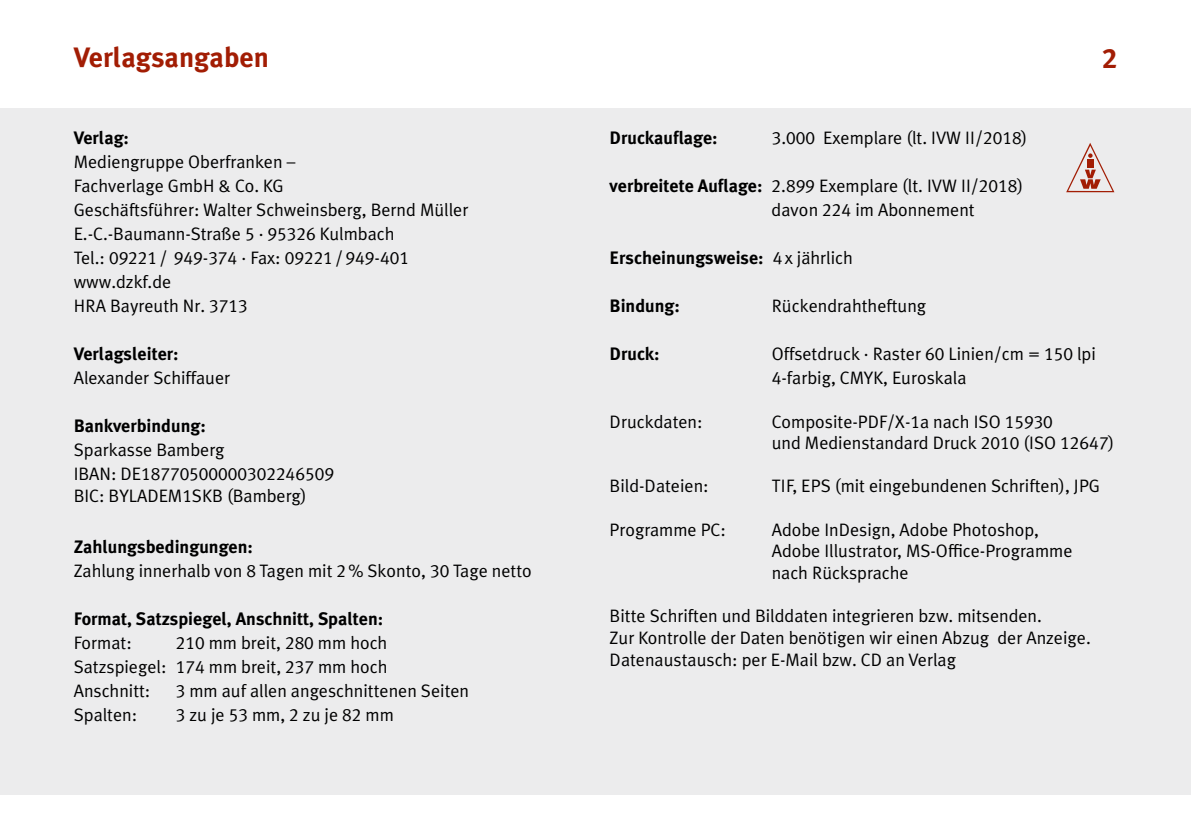
<style>
.page{position:relative;width:1191px;height:840px;background:#fff}
.page>*{position:absolute;margin:0;border:0;box-sizing:border-box;transform-origin:0 0}
.t1{font:700 28px "Meta Plus";color:#a21d04}
.t2{font:28px "Meta Plus Bold Caps";color:#a21d04}
.t3{font:18px/24px "Meta Plus Normal";color:#000}
.t4{font:700 18px "Meta Plus";color:#000}
.t5{font:18px/21.6px "Meta Plus Normal Caps";color:#000}
.s1{font-family:"Meta Plus Normal Caps"}
.s2{font-family:"Meta Plus Normal"}
.s3{font-family:"Meta Plus";font-weight:700}
.s4{font-family:"Meta Plus Normal Caps";font-weight:400}
.s5{font-family:"Meta Plus Normal";font-weight:400}
</style>
<div class="page">
<div style="left:0;top:108px;width:1191px;height:686px;background:#ececed"></div>
<svg style="left:1066px;top:143px;width:48px;height:49px"></svg>
<h1 class="t1" style="left:74px;top:41px;width:197px">Verlagsangaben</h1>
<h1 class="t2" style="left:1102px;top:42px;width:16px">2</h1>
<p class="t4" style="left:74px;top:127px;width:57px">Verlag:</p>
<p class="t3" style="left:74px;top:150px;width:396px">Mediengruppe Oberfranken –<br>Fachverlage GmbH &amp; Co. KG<br>Geschäftsführer: Walter Schweinsberg, Bernd Müller E.-C.-Baumann-Straße <span class="s1">5</span> · <span class="s1">95326</span> Kulmbach</p>
<p class="t5" style="left:74px;top:247px;width:337px"><span class="s2">Tel.:</span> 09221/ 949-374 <span class="s2">· Fax:</span> 09221/949-401</p>
<p class="t3" style="left:74px;top:270px;width:176px">www.dzkf.de<br>HRA Bayreuth Nr. <span class="s1">3713</span></p>
<p class="t4" style="left:74px;top:343px;width:106px">Verlagsleiter:</p>
<p class="t3" style="left:74px;top:366px;width:158px">Alexander Schiffauer</p>
<p class="t4" style="left:74px;top:415px;width:134px">Bankverbindung:</p>
<p class="t3" style="left:74px;top:438px;width:152px">Sparkasse Bamberg</p>
<p class="t5" style="left:74px;top:463px;width:262px">IBAN: DE18770500000302246509<br>BIC: BYLADEM1SKB <span class="s2">(Bamberg)</span></p>
<p class="t4" style="left:74px;top:535px;width:181px">Zahlungsbedingungen:</p>
<p class="t3" style="left:74px;top:557px;width:459px">Zahlung innerhalb von <span class="s1">8</span> Tagen mit <span class="s1">2</span>% Skonto, <span class="s1">30</span> Tage netto</p>
<p class="t4" style="left:74px;top:607px;width:311px">Format, Satzspiegel, Anschnitt, Spalten:</p>
<p class="t3" style="left:74px;top:629px;width:60px">Format:</p>
<p class="t3" style="left:74px;top:629px;width:315px;text-align:justify;text-indent:102px"><span class="s1">210</span> mm breit, <span class="s1">280</span> mm hoch Satzspiegel: <span class="s1">174</span> mm breit, <span class="s1">237</span> mm hoch Anschnitt:</p>
<p class="t3" style="left:176px;top:677px;width:295px"><span class="s1">3</span> mm auf allen angeschnittenen Seiten</p>
<p class="t3" style="left:74px;top:701px;width:65px">Spalten:</p>
<p class="t3" style="left:176px;top:701px;width:220px"><span class="s1">3</span> zu je <span class="s1">53</span> mm, <span class="s1">2</span> zu je <span class="s1">82</span> mm</p>
<p class="t4" style="left:609px;top:127px;width:110px">Druckauflage:</p>
<p class="t3" style="left:771px;top:125px;width:257px"><span class="s1">3.000</span> Exemplare (lt. IVW II/<span class="s1">2018)</span></p>
<p class="t3" style="left:771px;top:173px;width:253px;text-indent:-162px"><span class="s3">verbreitete Auflage:</span> <span class="s1">2.899</span> Exemplare (lt. IVW II/<span class="s1">2018</span>) davon <span class="s1">224</span> im Abonnement</p>
<p class="t4" style="left:609px;top:247px;width:245px">Erscheinungsweise: <span class="s4">4</span><span class="s5">x jährlich</span></p>
<p class="t4" style="left:609px;top:295px;width:72px">Bindung:</p>
<p class="t3" style="left:771px;top:293px;width:156px">Rückendrahtheftung</p>
<p class="t4" style="left:609px;top:343px;width:52px">Druck:</p>
<p class="t3" style="left:771px;top:341px;width:326px">Offsetdruck · Raster <span class="s1">60</span> Linien/cm = <span class="s1">150</span> lpi<br><span class="s1">4</span>-farbig, CMYK, Euroskala</p>
<p class="t3" style="left:609px;top:409px;width:94px">Druckdaten:</p>
<p class="t3" style="left:771px;top:410px;width:344px;line-height:21.6px">Composite-PDF/X-<span class="s1">1</span>a nach ISO <span class="s1">15930<br></span>und Medienstandard Druck <span class="s1">2010</span> (ISO <span class="s1">12647</span>)</p>
<p class="t3" style="left:609px;top:473px;width:100px">Bild-Dateien:</p>
<p class="t3" style="left:771px;top:473px;width:330px">TIF, EPS (mit eingebundenen Schriften), JPG</p>
<p class="t3" style="left:609px;top:517px;width:118px">Programme PC:</p>
<p class="t3" style="left:771px;top:518px;width:302px;line-height:21.6px">Adobe InDesign, Adobe Photoshop,<br>Adobe Illustrator, MS-Office-Programme nach Rücksprache</p>
<p class="t3" style="left:609px;top:604px;width:482px;line-height:21.8px">Bitte Schriften und Bilddaten integrieren bzw. mitsenden.<br>Zur Kontrolle der Daten benötigen wir einen Abzug der Anzeige.<br>Datenaustausch: per E-Mail bzw. CD an Verlag</p>
</div>
